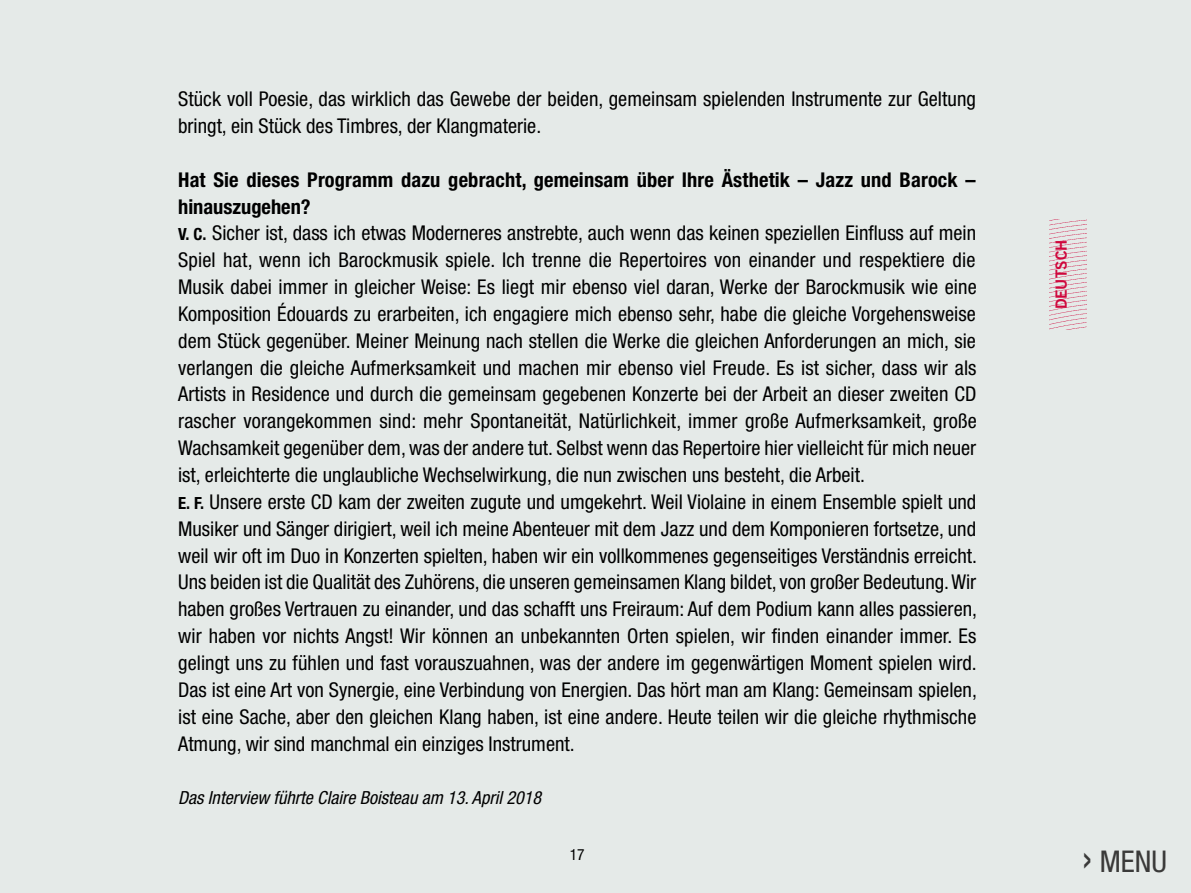
<style>
.page{position:relative;width:1191px;height:893px;background:#e5eae8}
.page>*{position:absolute;margin:0;border:0;box-sizing:border-box;transform-origin:0 0}
.t1{font:condensed 30px "Helvetica Neue";color:#3a3a39}
.t2{font:condensed 20.4px/26.8px "Helvetica Neue";letter-spacing:.005em;color:#000}
.t3{font:italic condensed 18px "Helvetica Neue";color:#000}
.t4{font:15.45px "Trade Gothic Bold Two";color:#cf063c}
.t5{font:condensed 15.45px "Helvetica Neue";color:#000}
.s1{font-weight:700}
.s2{font-weight:700;font-size:16.8px}
.s3{font-size:43.5px}
</style>
<div class="page">
<img style="left:1049px;top:220px;width:37px;height:109px">
<p class="t2" style="left:178px;top:85px;width:799px">Stück voll Poesie, das wirklich das Gewebe der beiden, gemeinsam spielenden Instrumente zur Geltung bringt, ein Stück des Timbres, der Klangmaterie.</p>
<p class="t2" style="left:178px;top:166px;width:800px"><span class="s1">Hat Sie dieses Programm dazu gebracht, gemeinsam über Ihre Ästhetik – Jazz und Barock – hinauszugehen?<br></span><span class="s2">V. C.</span> Sicher ist, dass ich etwas Moderneres anstrebte, auch wenn das keinen speziellen Einfluss auf mein Spiel hat, wenn ich Barockmusik spiele. Ich trenne die Repertoires von einander und respektiere die Musik dabei immer in gleicher Weise: Es liegt mir ebenso viel daran, Werke der Barockmusik wie eine Komposition Édouards zu erarbeiten, ich engagiere mich ebenso sehr, habe die gleiche Vorgehensweise dem Stück gegenüber. Meiner Meinung nach stellen die Werke die gleichen Anforderungen an mich, sie verlangen die gleiche Aufmerksamkeit und machen mir ebenso viel Freude. Es ist sicher, dass wir als Artists in Residence und durch die gemeinsam gegebenen Konzerte bei der Arbeit an dieser zweiten CD rascher vorangekommen sind: mehr Spontaneität, Natürlichkeit, immer große Aufmerksamkeit, große Wachsamkeit gegenüber dem, was der andere tut. Selbst wenn das Repertoire hier vielleicht für mich neuer ist, erleichterte die unglaubliche Wechselwirkung, die nun zwischen uns besteht, die Arbeit.<br><span class="s2">E. F.</span> Unsere erste CD kam der zweiten zugute und umgekehrt. Weil Violaine in einem Ensemble spielt und Musiker und Sänger dirigiert, weil ich meine Abenteuer mit dem Jazz und dem Komponieren fortsetze, und weil wir oft im Duo in Konzerten spielten, haben wir ein vollkommenes gegenseitiges Verständnis erreicht.<br>Uns beiden ist die Qualität des Zuhörens, die unseren gemeinsamen Klang bildet, von großer Bedeutung. Wir haben großes Vertrauen zu einander, und das schafft uns Freiraum: Auf dem Podium kann alles passieren, wir haben vor nichts Angst! Wir können an unbekannten Orten spielen, wir finden einander immer. Es gelingt uns zu fühlen und fast vorauszuahnen, was der andere im gegenwärtigen Moment spielen wird.<br>Das ist eine Art von Synergie, eine Verbindung von Energien. Das hört man am Klang: Gemeinsam spielen, ist eine Sache, aber den gleichen Klang haben, ist eine andere. Heute teilen wir die gleiche rhythmische Atmung, wir sind manchmal ein einziges Instrument.</p>
<p class="t3" style="left:178px;top:788px;width:364px">Das Interview führte Claire Boisteau am 13. April 2018</p>
<p class="t5" style="left:570px;top:846px;width:16px">17</p>
<p class="t4" style="left:1051px;top:309px;width:71px;rotate:-90deg">DEUTSCH</p>
<h1 class="t1" style="left:1082px;top:844px;width:86px"><span class="s3">›</span> MENU</h1>
</div>
